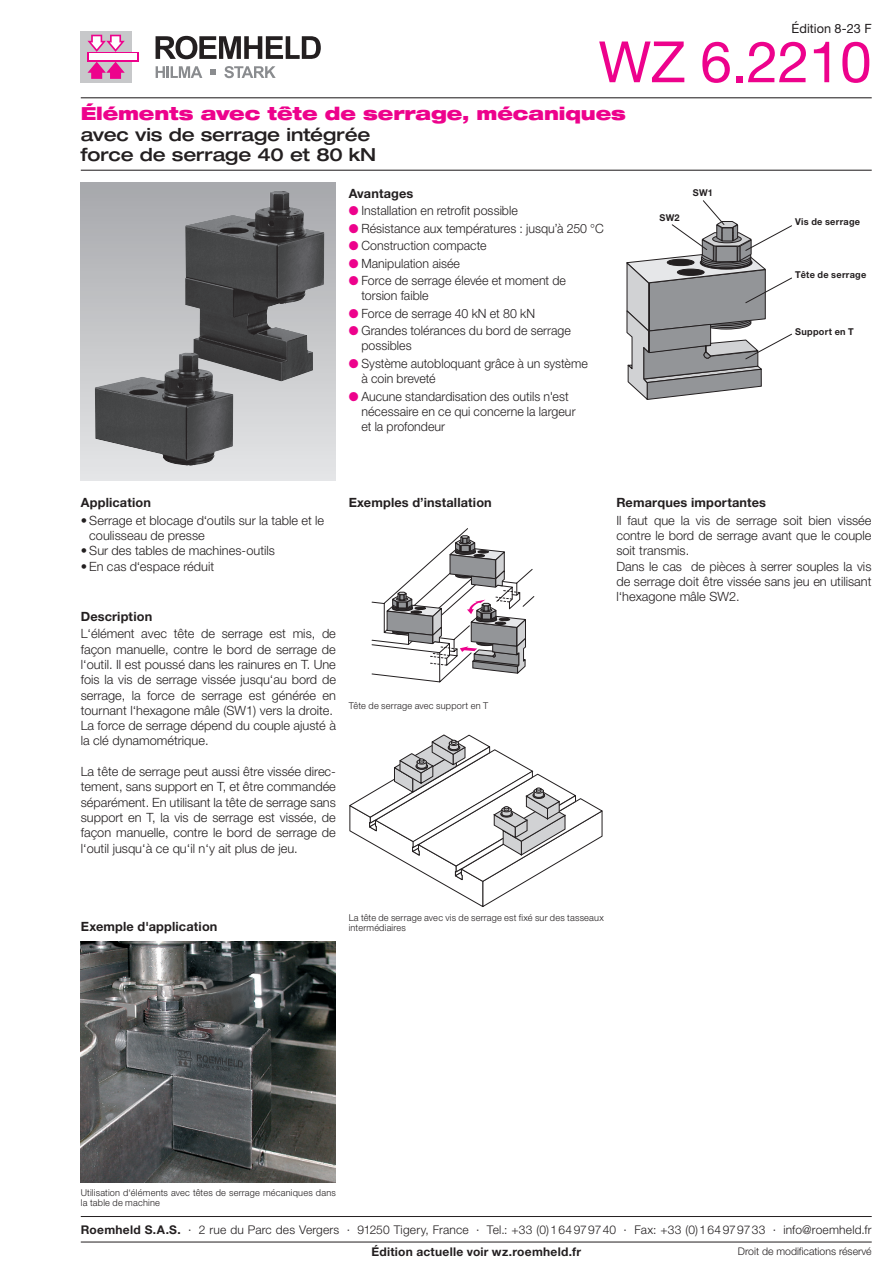
<style>
.page{position:relative;width:893px;height:1263px;background:#fff}
.page>*{position:absolute;margin:0;border:0;box-sizing:border-box;transform-origin:0 0}
.t1{font:57px "Helvetica Neue LT Pro";letter-spacing:-.01em;color:#ed028c}
.t2{font:500 expanded 18px/20.2px "Helvetica Neue LT Pro";letter-spacing:-.005em;color:#231f20}
.t3{font:900 expanded 18px "Helvetica Neue LT Pro";letter-spacing:-.01em;color:#ed028c}
.t4{font:300 12.75px/15.3px "Helvetica Neue LT Pro";color:#231f20}
.t5{font:700 12.75px "Helvetica Neue LT Pro";letter-spacing:.01em;color:#231f20}
.t6{font:12.75px "Helvetica Neue LT Pro";color:#231f20}
.t7{font:300 12px "Helvetica Neue LT Pro";letter-spacing:.015em;color:#231f20}
.t8{font:700 12px "Helvetica Neue LT Pro";letter-spacing:.025em;color:#231f20}
.t9{font:300 10.5px "Helvetica Neue LT Pro";color:#231f20}
.t10{font:300 9.45px/10.5px "Helvetica Neue LT Pro";letter-spacing:.02em;color:#231f20}
.t11{font:700 9.45px "Helvetica Neue LT Pro";letter-spacing:.03em;color:#231f20}
.s1{color:#ed028c}
.s2{font-weight:700}
</style>
<div class="page">
<hr style="left:81px;top:170px;width:791px;height:1px;background:#231f20">
<hr style="left:81px;top:97px;width:791px;height:1px;background:#231f20">
<div style="left:81px;top:183px;width:255px;height:297px;background:linear-gradient(to bottom,#a7a8ac,#e4e5e7)"></div>
<div style="left:81px;top:31px;width:51px;height:52px;background:#c7c8ca"></div>
<svg style="left:87px;top:52px;width:52px;height:9px"></svg>
<div style="left:89px;top:54px;width:48px;height:6px;background:#fff"></div>
<svg style="left:87px;top:35px;width:38px;height:17px"></svg>
<svg style="left:87px;top:62px;width:38px;height:17px"></svg>
<svg style="left:156px;top:36px;width:165px;height:23px"></svg>
<svg style="left:156px;top:66px;width:46px;height:12px"></svg>
<svg style="left:224px;top:66px;width:52px;height:12px"></svg>
<svg style="left:210px;top:69px;width:6px;height:6px"></svg>
<img style="left:185px;top:191px;width:139px;height:190px">
<img style="left:95px;top:353px;width:138px;height:113px">
<svg style="left:372px;top:528px;width:162px;height:154px"></svg>
<svg style="left:349px;top:734px;width:253px;height:173px"></svg>
<img style="left:81px;top:941px;width:255px;height:242px">
<svg style="left:626px;top:200px;width:166px;height:200px"></svg>
<hr style="left:81px;top:1242px;width:791px;height:1px;background:#231f20">
<hr style="left:81px;top:1216px;width:791px;height:1px;background:#231f20">
<p class="t6" style="left:792px;top:20px;width:82px">Édition 8-23 F</p>
<h1 class="t1" style="left:598px;top:27px;width:275px">WZ 6.2210</h1>
<h2 class="t3" style="left:81px;top:102px;width:547px">Éléments avec tête de serrage, mécaniques</h2>
<h2 class="t2" style="left:81px;top:123px;width:297px">avec vis de serrage intégrée force de serrage 40 et 80 kN</h2>
<p class="t5" style="left:349px;top:185px;width:66px">Avantages</p>
<p class="t4" style="left:349px;top:203px;width:171px"><span class="s1">●</span> Installation en retrofit possible</p>
<p class="t4" style="left:349px;top:220px;width:257px"><span class="s1">●</span> Résistance aux températures : jusqu’à 250 °C</p>
<p class="t4" style="left:349px;top:238px;width:139px"><span class="s1">●</span> Construction compacte</p>
<p class="t4" style="left:349px;top:255px;width:113px"><span class="s1">●</span> Manipulation aisée</p>
<p class="t4" style="left:361px;top:273px;width:206px;text-indent:-13px"><span class="s1">●</span> Force de serrage élevée et moment de torsion faible</p>
<p class="t4" style="left:349px;top:305px;width:188px"><span class="s1">●</span> Force de serrage 40 kN et 80 kN</p>
<p class="t4" style="left:361px;top:323px;width:211px;text-indent:-13px"><span class="s1">●</span> Grandes tolérances du bord de serrage possibles</p>
<p class="t4" style="left:361px;top:355px;width:228px;text-indent:-13px"><span class="s1">●</span> Système autobloquant grâce à un système à coin breveté</p>
<p class="t4" style="left:361px;top:388px;width:216px;text-indent:-13px"><span class="s1">●</span> Aucune standardisation des outils n'est nécessaire en ce qui concerne la largeur et la profondeur</p>
<p class="t11" style="left:659px;top:212px;width:22px">SW2</p>
<p class="t11" style="left:693px;top:187px;width:21px">SW1</p>
<p class="t11" style="left:795px;top:215px;width:67px">Vis de serrage</p>
<p class="t11" style="left:795px;top:269px;width:73px">Tête de serrage</p>
<p class="t11" style="left:795px;top:325px;width:60px">Support en T</p>
<p class="t5" style="left:81px;top:495px;width:72px">Application</p>
<p class="t4" style="left:89px;top:512px;width:236px;text-indent:-9px">• Serrage et blocage d‘outils sur la table et le coulisseau de presse</p>
<p class="t4" style="left:81px;top:543px;width:196px">• Sur des tables de machines-outils</p>
<p class="t4" style="left:81px;top:558px;width:135px">• En cas d‘espace réduit</p>
<p class="t5" style="left:81px;top:608px;width:73px">Description</p>
<p class="t4" style="left:81px;top:626px;width:257px">L‘élément avec tête de serrage est mis, de façon manuelle, contre le bord de serrage de l‘outil. Il est poussé dans les rainures en T. Une fois la vis de serrage vissée jusqu‘au bord de serrage, la force de serrage est générée en tournant l‘hexagone mâle (SW1) vers la droite.<br>La force de serrage dépend du couple ajusté à la clé dynamométrique.</p>
<p class="t4" style="left:81px;top:764px;width:257px;text-align:justify">La tête de serrage peut aussi être vissée direc&shy;tement, sans support en T, et être commandée séparément. En utilisant la tête de serrage sans support en T, la vis de serrage est vissée, de façon manuelle, contre le bord de serrage de l‘outil jusqu‘à ce qu‘il n‘y ait plus de jeu.</p>
<p class="t5" style="left:349px;top:495px;width:145px">Exemples d’installation</p>
<p class="t10" style="left:349px;top:701px;width:141px">Tête de serrage avec support en T</p>
<p class="t5" style="left:616px;top:495px;width:151px">Remarques importantes</p>
<p class="t4" style="left:616px;top:512px;width:257px">Il faut que la vis de serrage soit bien vissée contre le bord de serrage avant que le couple soit transmis.<br>Dans le cas de pièces à serrer souples la vis de serrage doit être vissée sans jeu en utilisant l‘hexagone mâle SW2.</p>
<p class="t5" style="left:81px;top:918px;width:138px">Exemple d'application</p>
<p class="t10" style="left:349px;top:912px;width:257px">La tête de serrage avec vis de serrage est fixé sur des tasseaux intermédiaires</p>
<p class="t10" style="left:81px;top:1187px;width:257px">Utilisation d‘éléments avec têtes de serrage mécaniques dans la table de machine</p>
<p class="t7" style="left:81px;top:1222px;width:792px"><span class="s2">Roemheld S.A.S.</span> · 2 rue du Parc des Vergers · 91250 Tigery, France · Tel.: +33 (0)164979740 · Fax: +33 (0)164979733 · info@roemheld.fr</p>
<p class="t8" style="left:371px;top:1244px;width:211px">Édition actuelle voir wz.roemheld.fr</p>
<p class="t9" style="left:738px;top:1244px;width:135px">Droit de modifications réservé</p>
</div>
